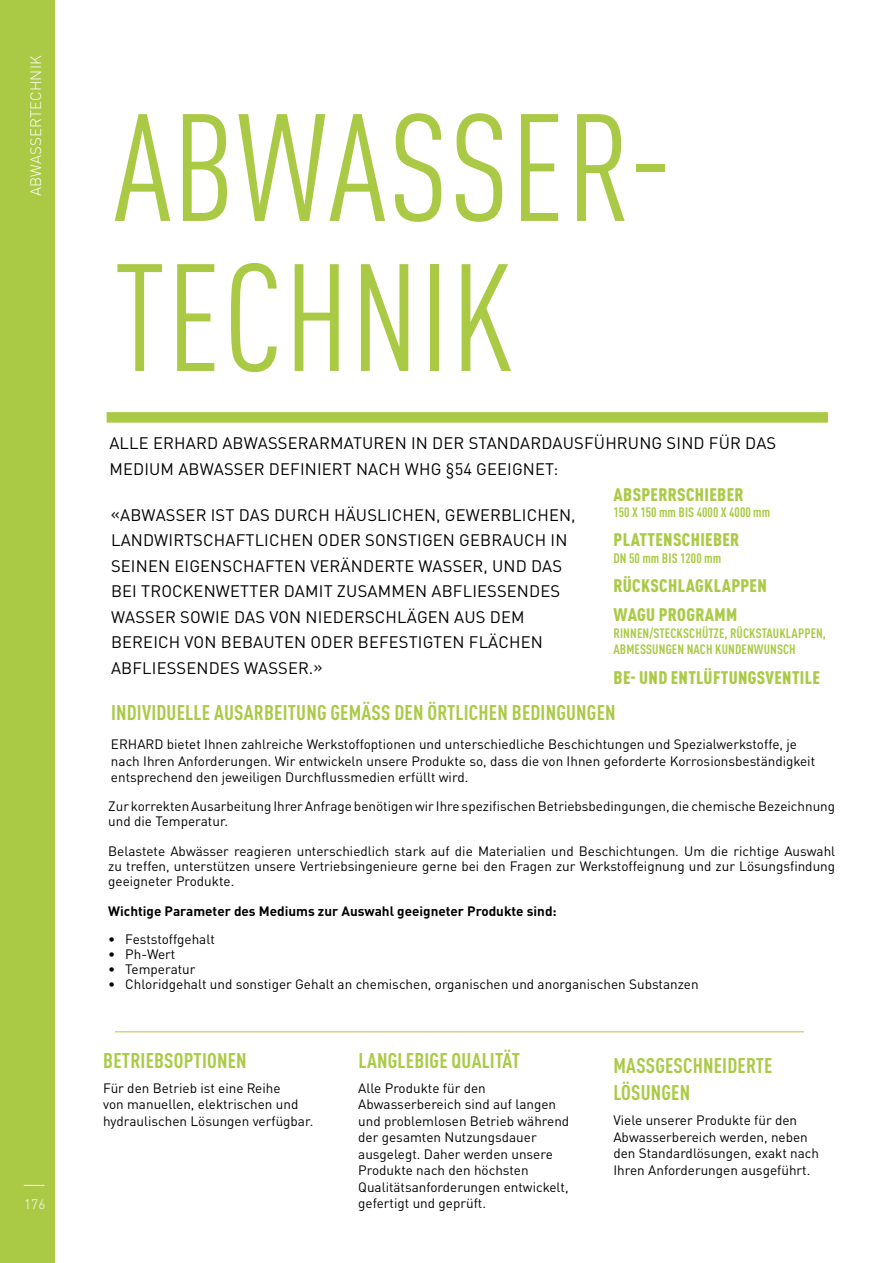
<style>
.page{position:relative;width:893px;height:1263px;background:#fff}
.page>*{position:absolute;margin:0;border:0;box-sizing:border-box;transform-origin:0 0}
.t1{font:condensed 150px/150px "DIN Pro";letter-spacing:.01em;color:#aaca46}
.t2{font:700 condensed 21px/27px "DIN Pro";letter-spacing:.01em;color:#aaca46}
.t3{font:900 condensed 18px/29.2px "DIN Pro";letter-spacing:.02em;color:#aaca46}
.t4{font:16.5px/25.5px "DIN Pro";letter-spacing:.01em;color:#000}
.t5{font:300 15px "DIN Pro";letter-spacing:.01em;color:#fff}
.t6{font:13.5px/16.5px "DIN Pro";color:#000}
.t7{font:700 condensed 13.5px/16.5px "DIN Pro";letter-spacing:.01em;color:#aaca46}
.t8{font:700 13.5px "DIN Pro";color:#000}
.t9{font:300 13.5px "DIN Pro";color:#fff}
</style>
<div class="page">
<div style="left:0;top:0;width:55px;height:1263px;background:#aaca46"></div>
<svg style="left:24px;top:1185px;width:20px;height:1px"></svg>
<div style="left:107px;top:412px;width:721px;height:11px;background:#aaca46"></div>
<hr style="left:115px;top:1031px;width:689px;height:1px;background:#aaca46">
<p class="t5" style="left:26px;top:196px;width:143px;rotate:-90deg">ABWASSERTECHNIK</p>
<p class="t9" style="left:24px;top:1195px;width:23px">176</p>
<h1 class="t1" style="left:114px;top:82px;width:560px">ABWASSER-<br>TECHNIK</h1>
<p class="t4" style="left:109px;top:429px;width:668px">ALLE ERHARD ABWASSERARMATUREN IN DER STANDARDAUSFÜHRUNG SIND FÜR DAS<br>MEDIUM ABWASSER DEFINIERT NACH WHG §54 GEEIGNET:</p>
<h3 class="t3" style="left:614px;top:478px;width:131px">ABSPERRSCHIEBER</h3>
<p class="t7" style="left:613px;top:504px;width:158px">150 X 150 mm BIS 4000 X 4000 mm</p>
<h3 class="t3" style="left:614px;top:524px;width:127px">PLATTENSCHIEBER</h3>
<p class="t7" style="left:613px;top:550px;width:109px">DN 50 mm BIS 1200 mm</p>
<h3 class="t3" style="left:614px;top:569px;width:155px">RÜCKSCHLAGKLAPPEN<br>WAGU PROGRAMM</h3>
<p class="t7" style="left:613px;top:625px;width:214px">RINNEN/STECKSCHÜTZE, RÜCKSTAUKLAPPEN,<br>ABMESSUNGEN NACH KUNDENWUNSCH</p>
<h3 class="t3" style="left:614px;top:661px;width:208px">BE- UND ENTLÜFTUNGSVENTILE</h3>
<h2 class="t2" style="left:111px;top:699px;width:506px">INDIVIDUELLE AUSARBEITUNG GEMÄSS DEN ÖRTLICHEN BEDINGUNGEN</h2>
<p class="t6" style="left:111px;top:735px;width:706px">ERHARD bietet Ihnen zahlreiche Werkstoffoptionen und unterschiedliche Beschichtungen und Spezialwerkstoffe, je nach Ihren Anforderungen. Wir entwickeln unsere Produkte so, dass die von Ihnen geforderte Korrosionsbeständigkeit entsprechend den jeweiligen Durchflussmedien erfüllt wird.</p>
<p class="t4" style="left:111px;top:501px;width:466px">«ABWASSER IST DAS DURCH HÄUSLICHEN, GEWERBLICHEN, LANDWIRTSCHAFTLICHEN ODER SONSTIGEN GEBRAUCH IN SEINEN EIGENSCHAFTEN VERÄNDERTE WASSER, UND DAS BEI TROCKENWETTER DAMIT ZUSAMMEN ABFLIESSENDES WASSER SOWIE DAS VON NIEDERSCHLÄGEN AUS DEM BEREICH VON BEBAUTEN ODER BEFESTIGTEN FLÄCHEN ABFLIESSENDES WASSER.»</p>
<p class="t6" style="left:108px;top:797px;width:728px;line-height:15px">Zur korrekten Ausarbeitung Ihrer Anfrage benötigen wir Ihre spezifischen Betriebsbedingungen, die chemische Bezeichnung und die Temperatur.</p>
<p class="t6" style="left:108px;top:842px;width:728px;line-height:15px;text-align:justify">Belastete Abwässer reagieren unterschiedlich stark auf die Materialien und Beschichtungen. Um die richtige Auswahl zu treffen, unterstützen unsere Vertriebsingenieure gerne bei den Fragen zur Werkstoffeignung und zur Lösungsfindung geeigneter Produkte.</p>
<p class="t8" style="left:108px;top:900px;width:450px">Wichtige Parameter des Mediums zur Auswahl geeigneter Produkte sind:</p>
<p class="t6" style="left:108px;top:929px;width:108px">• Feststoffgehalt</p>
<p class="t6" style="left:108px;top:944px;width:69px">• Ph-Wert</p>
<p class="t6" style="left:108px;top:959px;width:89px">• Temperatur</p>
<p class="t6" style="left:108px;top:974px;width:592px">• Chloridgehalt und sonstiger Gehalt an chemischen, organischen und anorganischen Substanzen</p>
<h2 class="t2" style="left:103px;top:1046px;width:145px">BETRIEBSOPTIONEN</h2>
<p class="t6" style="left:103px;top:1078px;width:212px">Für den Betrieb ist eine Reihe<br>von manuellen, elektrischen und hydraulischen Lösungen verfügbar.</p>
<h2 class="t2" style="left:358px;top:1046px;width:163px">LANGLEBIGE QUALITÄT</h2>
<p class="t6" style="left:358px;top:1078px;width:213px">Alle Produkte für den<br>Abwasserbereich sind auf langen und problemlosen Betrieb während der gesamten Nutzungsdauer ausgelegt. Daher werden unsere<br>Produkte nach den höchsten<br>Qualitätsanforderungen entwickelt, gefertigt und geprüft.</p>
<h2 class="t2" style="left:613px;top:1052px;width:161px">MASSGESCHNEIDERTE<br>LÖSUNGEN</h2>
<p class="t6" style="left:613px;top:1111px;width:207px">Viele unserer Produkte für den<br>Abwasserbereich werden, neben den Standardlösungen, exakt nach<br>Ihren Anforderungen ausgeführt.</p>
</div>
